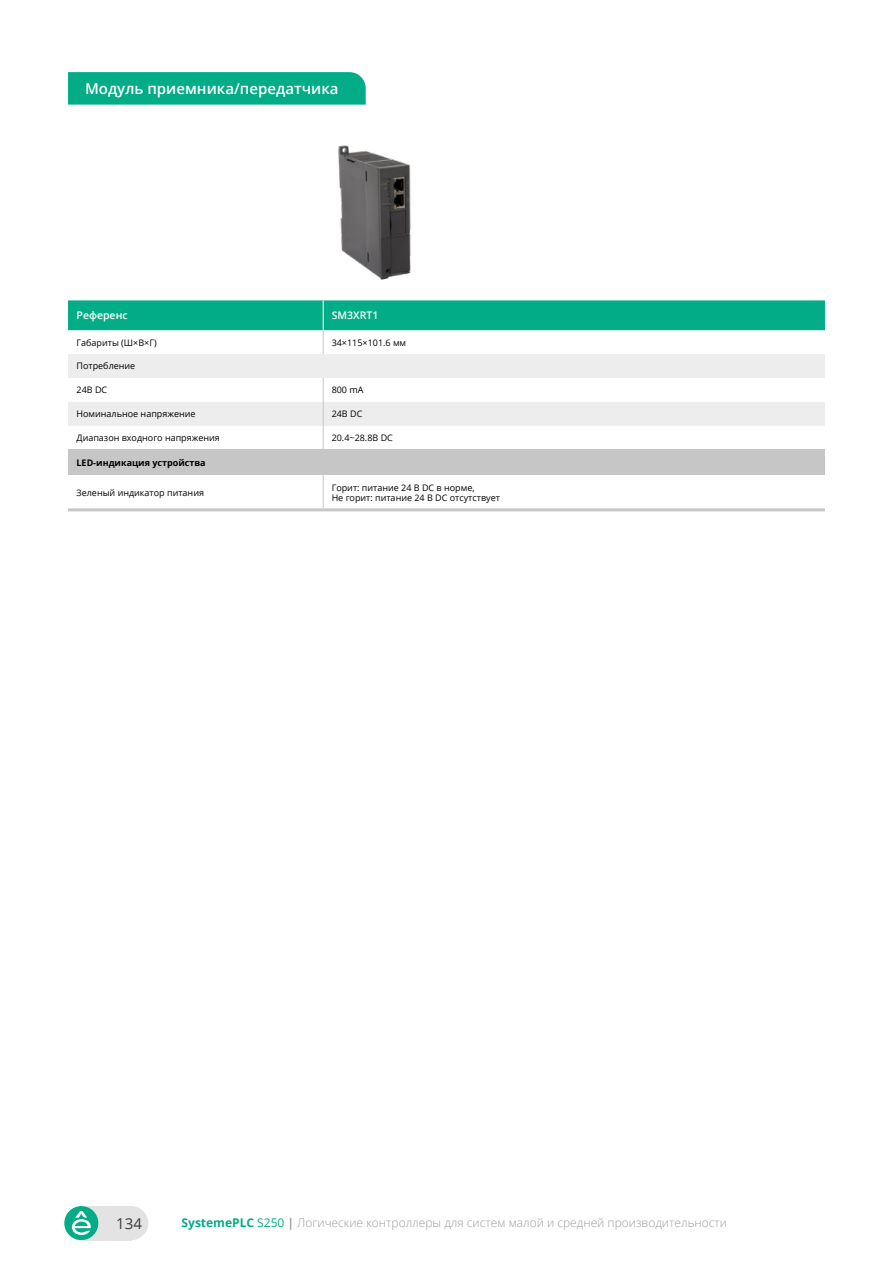
<style>
.page{position:relative;width:893px;height:1263px;background:#fff}
.page>*{position:absolute;margin:0;border:0;box-sizing:border-box;transform-origin:0 0}
.t1{font:600 15px "Open Sans";color:#fff}
.t2{font:15px "Open Sans";color:#3c3c3b}
.t3{font:300 12px "Open Sans";color:#9d9d9c}
.t4{font:600 10.5px "Open Sans";color:#fff}
.t5{font:9px/10.8px "Open Sans";color:#000}
.t6{font:700 9px "Open Sans";color:#000}
.s1{font-weight:700;color:#01ac86}
.s2{font-weight:400;color:#01ac86}
.s3{font-weight:700}
</style>
<div class="page">
<svg style="left:68px;top:354px;width:757px;height:72px;fill:#ededed"></svg>
<div style="left:68px;top:450px;width:757px;height:25px;background:#c6c6c6"></div>
<svg style="left:68px;top:300px;width:757px;height:54px"></svg>
<hr style="left:323px;top:475px;width:1px;height:33px;background:#c6c6c6">
<svg style="left:323px;top:378px;width:1px;height:72px"></svg>
<hr style="left:68px;top:508px;width:255px;height:3px;background:#c6c6c6">
<hr style="left:323px;top:508px;width:502px;height:3px;background:#c6c6c6">
<hr style="left:323px;top:300px;width:1px;height:30px;background:#fff">
<img style="left:338px;top:145px;width:73px;height:135px">
<div style="left:68px;top:72px;width:298px;height:33px;background:#01ac86"></div>
<div style="left:83px;top:1206px;width:48px;height:34px;background:#e3e3e3"></div>
<div style="left:64px;top:1206px;width:34px;height:34px;background:#01ac86;border-radius:50%"></div>
<svg style="left:72px;top:1211px;width:19px;height:24px"></svg>
<div style="left:114px;top:1206px;width:34px;height:34px;background:#e3e3e3;border-radius:50%"></div>
<h1 class="t1" style="left:85px;top:78px;width:255px">Модуль приемника/передатчика</h1>
<p class="t4" style="left:77px;top:308px;width:53px">Референс</p>
<p class="t4" style="left:332px;top:308px;width:48px">SM3XRT1</p>
<p class="t5" style="left:77px;top:337px;width:82px">Габариты (Ш×В×Г)</p>
<p class="t5" style="left:332px;top:337px;width:76px">34×115×101.6 мм</p>
<p class="t5" style="left:77px;top:361px;width:60px">Потребление</p>
<p class="t5" style="left:77px;top:384px;width:32px">24B DC</p>
<p class="t5" style="left:332px;top:384px;width:33px">800 mA</p>
<p class="t5" style="left:77px;top:408px;width:121px">Номинальное напряжение</p>
<p class="t5" style="left:332px;top:408px;width:32px">24В DC</p>
<p class="t5" style="left:77px;top:432px;width:145px">Диапазон входного напряжения</p>
<p class="t5" style="left:332px;top:432px;width:63px">20.4~28.8В DC</p>
<p class="t6" style="left:77px;top:456px;width:131px">LED-индикация устройства</p>
<p class="t5" style="left:77px;top:487px;width:129px">Зеленый индикатор питания</p>
<p class="t5" style="left:332px;top:482px;width:170px">Горит: питание 24 В DC в норме,<br>Не горит: питание 24 В DC отсутствует</p>
<h1 class="t2" style="left:116px;top:1213px;width:27px">134</h1>
<h2 class="t3" style="left:182px;top:1215px;width:547px"><span class="s1">SystemePLC</span> <span class="s2">S250</span> <span class="s3">|</span> Логические контроллеры для систем малой и средней производительности</h2>
</div>
